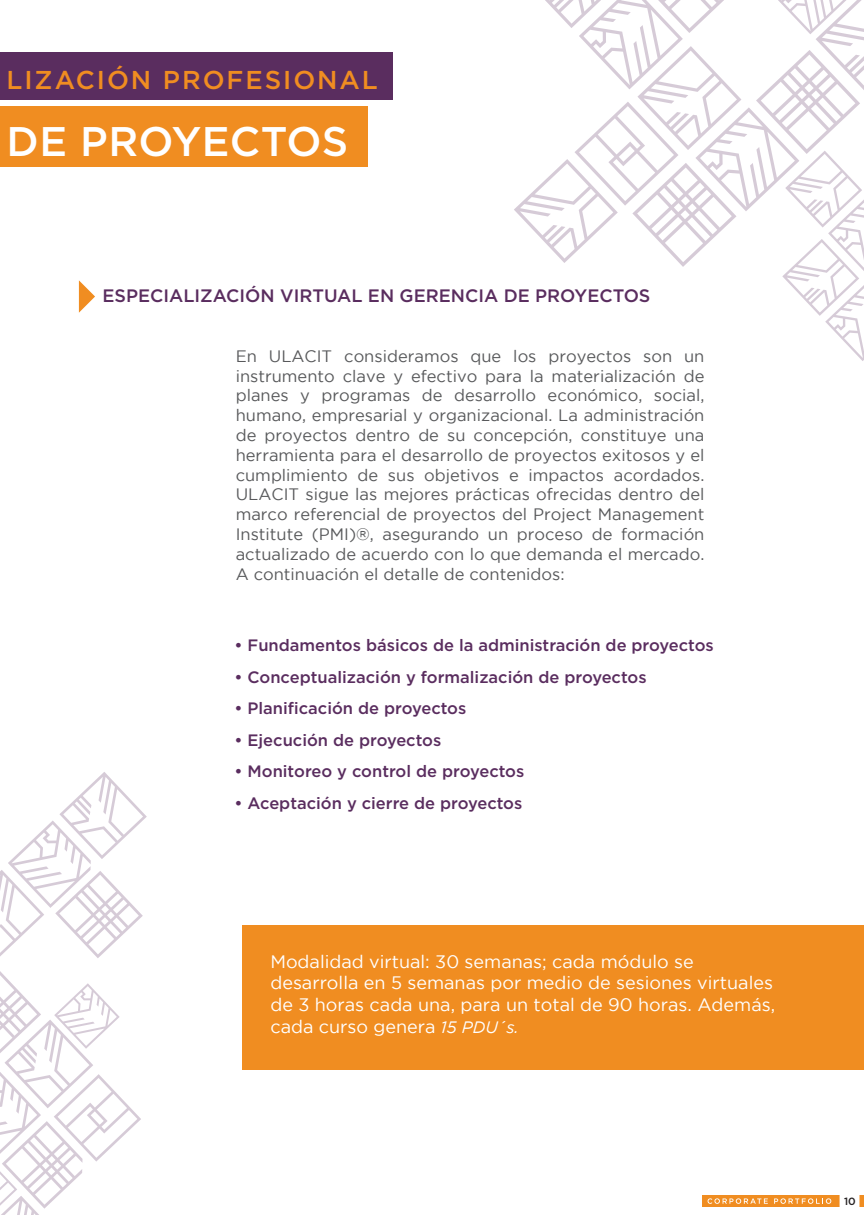
<style>
.page{position:relative;width:864px;height:1215px;background:#fff}
.page>*{position:absolute;margin:0;border:0;box-sizing:border-box;transform-origin:0 0}
.t1{font:500 41.4px "Gotham";letter-spacing:.01em;color:#fff}
.t2{font:500 25.8px "Gotham";letter-spacing:.075em;color:#f08d21}
.t3{font:18px/21.6px "Gotham";color:#fff}
.t4{font:500 18px "Gotham";color:#5a2d5f}
.t5{font:16.5px/19.8px "Gotham";color:#58595b;text-align:justify}
.t6{font:500 16.5px "Gotham";color:#5a2d5f}
.t7{font:500 10.5px "Gotham";color:#231f20}
.s1{font-style:italic;font-size:16.5px}
</style>
<div class="page">
<div style="left:243px;top:925px;width:621px;height:145px;background:#f08d21"></div>
<svg style="left:514px;top:0;width:350px;height:361px"></svg>
<div style="left:0;top:52px;width:393px;height:48px;background:#5a2d5f"></div>
<div style="left:0;top:106px;width:368px;height:61px;background:#f08d21"></div>
<svg style="left:1px;top:772px;width:146px;height:186px"></svg>
<svg style="left:1px;top:972px;width:140px;height:243px"></svg>
<div style="left:702px;top:1196px;width:162px;height:11px;background:#f08d21"></div>
<svg style="left:708px;top:1198px;width:60px;height:6px"></svg>
<svg style="left:774px;top:1198px;width:57px;height:6px"></svg>
<div style="left:840px;top:1191px;width:19px;height:20px;background:#fff"></div>
<svg style="left:79px;top:280px;width:16px;height:33px"></svg>
<h2 class="t2" style="left:7px;top:63px;width:373px">LIZACIÓN PROFESIONAL</h2>
<h1 class="t1" style="left:7px;top:114px;width:343px">DE PROYECTOS</h1>
<p class="t4" style="left:102px;top:283px;width:549px">ESPECIALIZACIÓN VIRTUAL EN GERENCIA DE PROYECTOS</p>
<p class="t5" style="left:236px;top:346px;width:470px">En ULACIT consideramos que los proyectos son un instrumento clave y efectivo para la materialización de planes y programas de desarrollo económico, social, humano, empresarial y organizacional. La administración de proyectos dentro de su concepción, constituye una herramienta para el desarrollo de proyectos exitosos y el cumplimiento de sus objetivos e impactos acordados.<br>ULACIT sigue las mejores prácticas ofrecidas dentro del marco referencial de proyectos del Project Management Institute (PMI)®, asegurando un proceso de formación actualizado de acuerdo con lo que demanda el mercado.<br>A continuación el detalle de contenidos:</p>
<p class="t6" style="left:234px;top:634px;width:481px">• Fundamentos básicos de la administración de proyectos</p>
<p class="t6" style="left:234px;top:666px;width:414px">• Conceptualización y formalización de proyectos</p>
<p class="t6" style="left:234px;top:697px;width:233px">• Planificación de proyectos</p>
<p class="t6" style="left:234px;top:729px;width:208px">• Ejecución de proyectos</p>
<p class="t6" style="left:234px;top:760px;width:291px">• Monitoreo y control de proyectos</p>
<p class="t6" style="left:234px;top:792px;width:289px">• Aceptación y cierre de proyectos</p>
<p class="t3" style="left:270px;top:950px;width:506px">Modalidad virtual: 30 semanas; cada módulo se desarrolla en 5 semanas por medio de sesiones virtuales de 3 horas cada una, para un total de 90 horas. Además, cada curso genera <span class="s1">15 PDU´s.</span></p>
<p class="t7" style="left:844px;top:1194px;width:13px">10</p>
</div>
